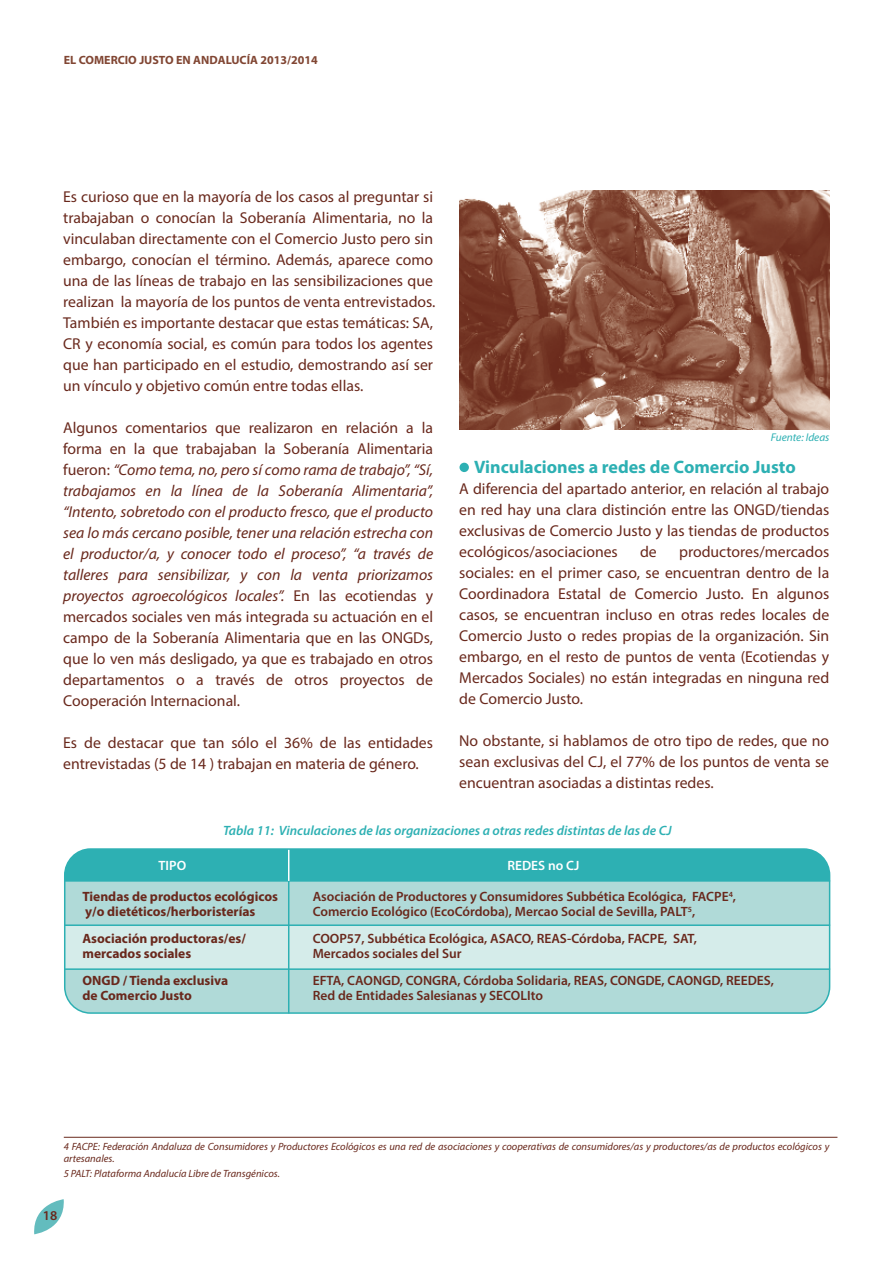
<style>
.page{position:relative;width:893px;height:1263px;background:#fff}
.page>*{position:absolute;margin:0;border:0;box-sizing:border-box;transform-origin:0 0}
.t1{font:700 18px "Myriad Pro";color:#2db0b3}
.t2{font:15.75px/21px "Myriad Pro";color:#69281c;text-align:justify}
.t3{font:italic 15.75px/21px "Myriad Pro";color:#69281c;text-align:justify}
.t4{font:600 13.5px/15px "Myriad Pro";color:#69281c}
.t5{font:700 13.5px/15px "Myriad Pro";color:#69281c}
.t6{font:italic 600 13.5px "Myriad Pro";color:#2db0b3}
.t7{font:600 13.5px "Myriad Pro";color:#fff}
.t8{font:700 12px "Myriad";color:#814633}
.t9{font:italic 11.25px "Myriad Pro";color:#2db0b3}
.t10{font:italic 10.5px/12px "Myriad Pro";color:#69281c}
.s1{font-style:normal}
</style>
<div class="page">
<svg style="left:34px;top:1199px;width:30px;height:35px"></svg>
<div style="left:459px;top:463px;width:10px;height:9px;background:#2db0b3;border-radius:50%"></div>
<div style="left:65px;top:881px;width:765px;height:44px;background:#b0dad8"></div>
<div style="left:65px;top:926px;width:765px;height:45px;background:#d5ecea"></div>
<div style="left:65px;top:969px;width:765px;height:44px;background:#b0dad8"></div>
<div style="left:65px;top:849px;width:765px;height:32px;background:#2db0b3"></div>
<hr style="left:65px;top:924px;width:765px;height:2px;background:#2db0b3">
<hr style="left:288px;top:872px;width:1px;height:141px;background:#2db0b3">
<hr style="left:65px;top:880px;width:765px;height:2px;background:#2db0b3">
<hr style="left:288px;top:849px;width:1px;height:32px;background:#fff">
<hr style="left:65px;top:968px;width:765px;height:2px;background:#2db0b3">
<div style="left:64px;top:848px;width:766px;height:166px;border:2px solid #2db0b3;border-radius:26px"></div>
<hr style="left:64px;top:1137px;width:773px;height:1px;background:#69281c">
<img style="left:459px;top:190px;width:370px;height:239px">
<p class="t8" style="left:64px;top:54px;width:255px">EL COMERCIO JUSTO EN ANDALUCÍA 2013/2014</p>
<p class="t2" style="left:63px;top:186px;width:374px;text-align:left">Es curioso que en la mayoría de los casos al preguntar si trabajaban o conocían la Soberanía Alimentaria, no la vinculaban directamente con el Comercio Justo pero sin embargo, conocían el término. Además, aparece como una de las líneas de trabajo en las sensibilizaciones que realizan la mayoría de los puntos de venta entrevistados.<br>También es importante destacar que estas temáticas: SA, CR y economía social, es común para todos los agentes que han participado en el estudio, demostrando así ser un vínculo y objetivo común entre todas ellas.</p>
<p class="t3" style="left:63px;top:417px;width:371px"><span class="s1">Algunos comentarios que realizaron en relación a la forma en la que trabajaban la Soberanía Alimentaria fueron:</span> “Como tema, no, pero sí como rama de trabajo”, “Sí, trabajamos en la línea de la Soberanía Alimentaria”, “Intento, sobretodo con el producto fresco, que el producto sea lo más cercano posible, tener una relación estrecha con el productor/a, y conocer todo el proceso”, “a través de talleres para sensibilizar, y con la venta priorizamos proyectos agroecológicos locales”. <span class="s1">En las ecotiendas y mercados sociales ven más integrada su actuación en el campo de la Soberanía Alimentaria que en las ONGDs, que lo ven más desligado, ya que es trabajado en otros departamentos o a través de otros proyectos de Cooperación Internacional.</span></p>
<p class="t2" style="left:63px;top:731px;width:371px">Es de destacar que tan sólo el 36% de las entidades entrevistadas (5 de 14 ) trabajan en materia de género.</p>
<p class="t9" style="left:771px;top:430px;width:60px">Fuente: Ideas</p>
<p class="t1" style="left:474px;top:455px;width:323px">Vinculaciones a redes de Comercio Justo</p>
<p class="t2" style="left:459px;top:478px;width:371px">A diferencia del apartado anterior, en relación al trabajo en red hay una clara distinción entre las ONGD/tiendas exclusivas de Comercio Justo y las tiendas de productos ecológicos/asociaciones</p>
<p class="t2" style="left:459px;top:541px;width:371px;text-indent:220px">productores/mercados sociales: en el primer caso, se encuentran dentro de la Coordinadora Estatal de Comercio Justo. En algunos casos, se encuentran incluso en otras redes locales de Comercio Justo o redes propias de la organización. Sin embargo, en el resto de puntos de venta (Ecotiendas y Mercados Sociales) no están integradas en ninguna red de Comercio Justo.</p>
<p class="t2" style="left:459px;top:730px;width:371px">No obstante, si hablamos de otro tipo de redes, que no sean exclusivas del CJ, el 77% de los puntos de venta se encuentran asociadas a distintas redes.</p>
<p class="t6" style="left:223px;top:822px;width:450px">Tabla 11: Vinculaciones de las organizaciones a otras redes distintas de las de CJ</p>
<p class="t2" style="left:640px;top:541px;width:18px">de</p>
<p class="t7" style="left:158px;top:856px;width:29px">TIPO</p>
<p class="t7" style="left:507px;top:856px;width:74px">REDES no CJ</p>
<p class="t5" style="left:82px;top:888px;width:197px">Tiendas de productos ecológicos y/o dietéticos/herboristerías</p>
<p class="t5" style="left:82px;top:930px;width:165px">Asociación productoras/es/ mercados sociales</p>
<p class="t5" style="left:82px;top:972px;width:147px">ONGD / Tienda exclusiva de Comercio Justo</p>
<p class="t4" style="left:313px;top:889px;width:425px">Asociación de Productores y Consumidores Subbética Ecológica, FACPE<sup>4</sup>,<br>Comercio Ecológico (EcoCórdoba), Mercao Social de Sevilla, PALT<sup>5</sup>,</p>
<p class="t4" style="left:313px;top:931px;width:386px">COOP57, Subbética Ecológica, ASACO, REAS-Córdoba, FACPE, SAT,<br>Mercados sociales del Sur</p>
<p class="t4" style="left:313px;top:973px;width:463px">EFTA, CAONGD, CONGRA, Córdoba Solidaria, REAS, CONGDE, CAONGD, REEDES,<br>Red de Entidades Salesianas y SECOLIto</p>
<p class="t10" style="left:64px;top:1140px;width:767px">4 FACPE: Federación Andaluza de Consumidores y Productores Ecológicos es una red de asociaciones y cooperativas de consumidores/as y productores/as de productos ecológicos y artesanales.</p>
<p class="t10" style="left:64px;top:1167px;width:218px">5 PALT: Plataforma Andalucía Libre de Transgénicos.</p>
<p class="t4" style="left:43px;top:1208px;width:16px">18</p>
</div>
